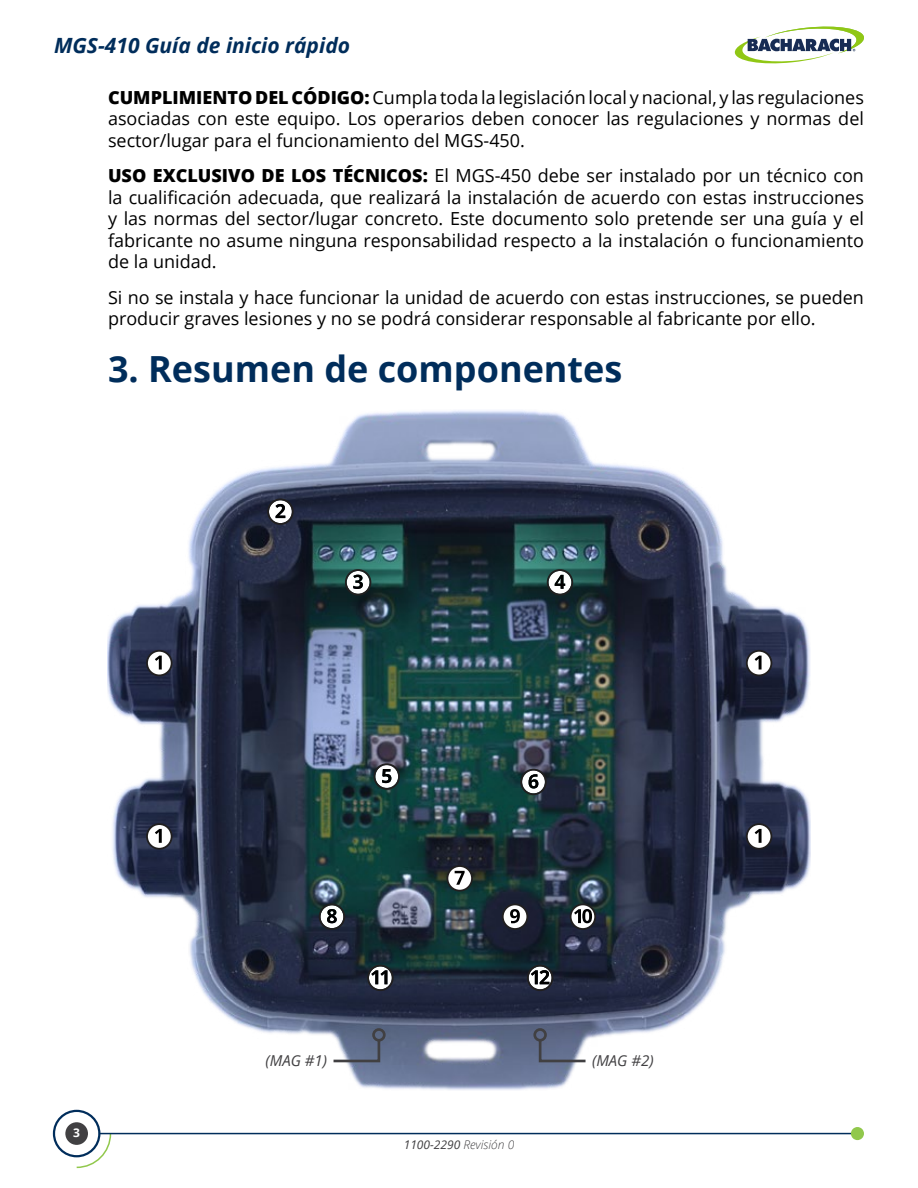
<style>
.page{position:relative;width:918px;height:1188px;background:#fff}
.page>*{position:absolute;margin:0;border:0;box-sizing:border-box;transform-origin:0 0}
.t1{font:700 36px "Open Sans";color:#002d5b}
.t2{font:italic 700 21px "Open Sans";color:#002d5b}
.t3{font:18px/21.6px "Open Sans";color:#000;text-align:justify}
.t4{font:italic 15px "Open Sans";color:#414042}
.t5{font:italic 12px "Open Sans";color:#414042}
.t6{font:700 12px "Open Sans";color:#fff}
.s1{font-weight:800}
.s2{font-weight:300}
</style>
<div class="page">
<svg style="left:75px;top:1132px;width:37px;height:37px"></svg>
<hr style="left:99px;top:1133px;width:758px;height:1px;background:#002d5b">
<div style="left:851px;top:1127px;width:13px;height:13px;background:#91c84c;border-radius:50%"></div>
<div style="left:53px;top:1110px;width:47px;height:47px;border:2px solid #002d5b;border-radius:50%"></div>
<div style="left:65px;top:1122px;width:23px;height:23px;background:#414042;border-radius:50%"></div>
<svg style="left:734px;top:26px;width:130px;height:38px"></svg>
<img style="left:107px;top:410px;width:704px;height:680px">
<svg style="left:527px;top:965px;width:26px;height:26px"></svg>
<svg style="left:367px;top:965px;width:27px;height:26px"></svg>
<svg style="left:146px;top:650px;width:27px;height:26px"></svg>
<svg style="left:746px;top:650px;width:26px;height:26px"></svg>
<svg style="left:146px;top:823px;width:27px;height:27px"></svg>
<svg style="left:746px;top:823px;width:26px;height:27px"></svg>
<svg style="left:267px;top:498px;width:27px;height:27px"></svg>
<svg style="left:345px;top:569px;width:26px;height:27px"></svg>
<svg style="left:547px;top:569px;width:26px;height:27px"></svg>
<svg style="left:374px;top:763px;width:26px;height:27px"></svg>
<svg style="left:520px;top:769px;width:27px;height:26px"></svg>
<svg style="left:446px;top:865px;width:27px;height:27px"></svg>
<svg style="left:502px;top:903px;width:26px;height:27px"></svg>
<svg style="left:570px;top:903px;width:26px;height:27px"></svg>
<svg style="left:319px;top:903px;width:26px;height:27px"></svg>
<svg style="left:537px;top:1038px;width:51px;height:26px"></svg>
<div style="left:533px;top:1028px;width:14px;height:14px;border:3px solid #414042;border-radius:50%"></div>
<svg style="left:331px;top:1038px;width:51px;height:26px"></svg>
<div style="left:372px;top:1028px;width:14px;height:14px;border:3px solid #414042;border-radius:50%"></div>
<p class="t2" style="left:54px;top:31px;width:298px">MGS-410 Guía de inicio rápido</p>
<p class="t3" style="left:108px;top:86px;width:757px"><span class="s1">CUMPLIMIENTO DEL CÓDIGO:</span> Cumpla toda la legislación local y nacional, y las regulaciones asociadas con este equipo. Los operarios deben conocer las regulaciones y normas del sector/lugar para el funcionamiento del MGS-450.</p>
<p class="t3" style="left:108px;top:164px;width:758px"><span class="s1">USO EXCLUSIVO DE LOS TÉCNICOS:</span> El MGS-450 debe ser instalado por un técnico con la cualificación adecuada, que realizará la instalación de acuerdo con estas instrucciones y las normas del sector/lugar concreto. Este documento solo pretende ser una guía y el fabricante no asume ninguna responsabilidad respecto a la instalación o funcionamiento de la unidad.</p>
<p class="t3" style="left:108px;top:286px;width:758px">Si no se instala y hace funcionar la unidad de acuerdo con estas instrucciones, se pueden producir graves lesiones y no se podrá considerar responsable al fabricante por ello.</p>
<h1 class="t1" style="left:108px;top:343px;width:516px">3. Resumen de componentes</h1>
<p class="t6" style="left:73px;top:1125px;width:8px">3</p>
<p class="t4" style="left:266px;top:1050px;width:63px">(MAG #1)</p>
<p class="t4" style="left:592px;top:1050px;width:63px">(MAG #2)</p>
<p class="t5" style="left:404px;top:1136px;width:112px">1100-2290 <span class="s2">Revisión 0</span></p>
</div>
